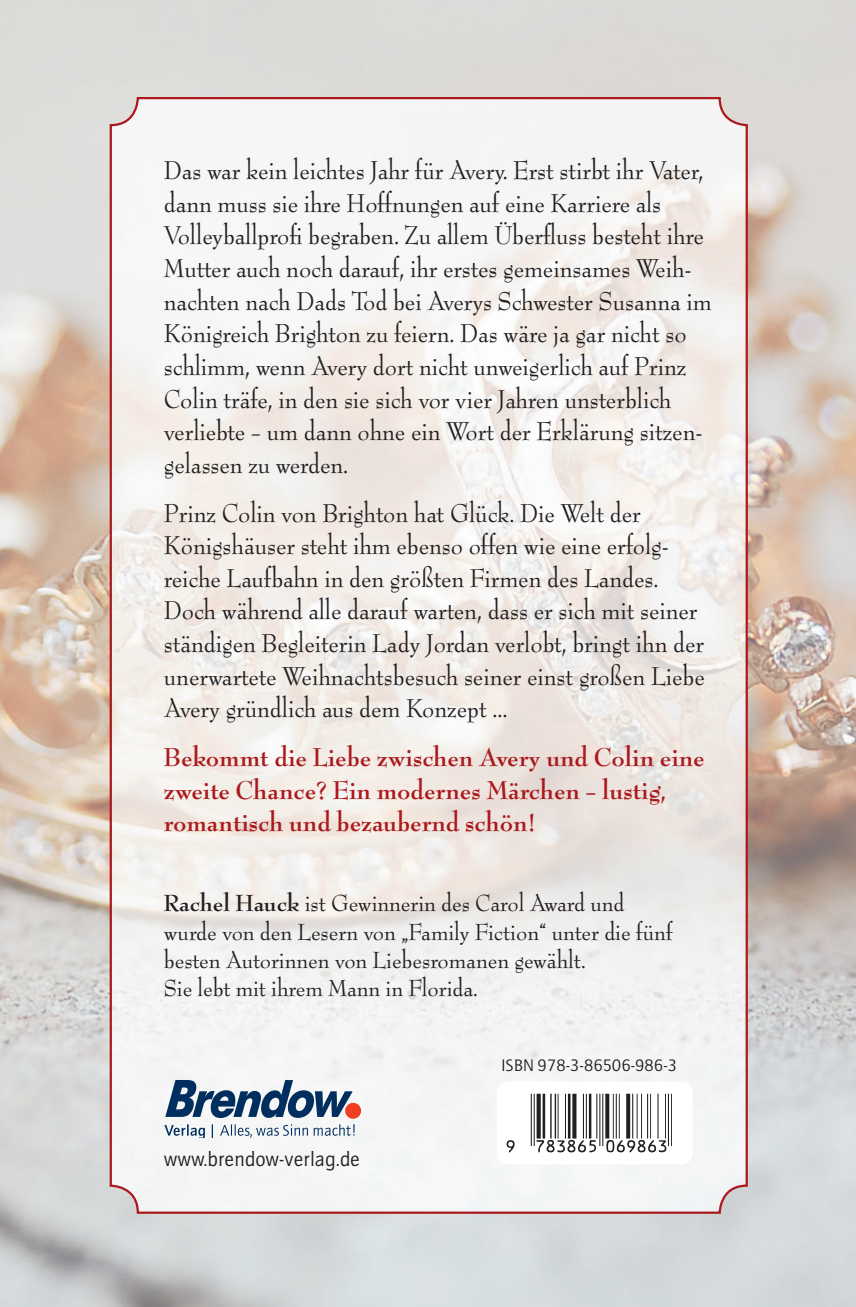
<style>
.page{position:relative;width:856px;height:1307px;background:#fff}
.page>*{position:absolute;margin:0;border:0;box-sizing:border-box;transform-origin:0 0}
.t1{font:100 117.23px "UPC Half";color:#231f20}
.t2{font:27.45px/32.6px "Bernhard Modern SB";color:#231f20;scale:.94 1}
.t3{font:700 27.45px/32.6px "Bernhard Modern SB";color:#ab191d;scale:.94 1}
.t4{font:24.75px/28.1px "Bernhard Modern SB";color:#231f20;scale:.96 1}
.t5{font:20.47px "AT Quay Sans";color:#231f20}
.t6{font:16.65px "AT Quay Sans";color:#231f20}
.s1{font-weight:700}
</style>
<div class="page">
<div style="left:376px;top:0;width:479px;height:183px;background:#dbd9d6"></div>
<img style="left:0;top:0;width:200px;height:545px">
<img style="left:747px;top:183px;width:108px;height:626px">
<img style="left:0;top:545px;width:110px;height:626px">
<img style="left:27px;top:730px;width:83px;height:576px">
<img style="left:680px;top:809px;width:175px;height:497px">
<img style="left:106px;top:1189px;width:477px;height:117px">
<div style="left:583px;top:1213px;width:97px;height:93px;background:#d2d8da"></div>
<img style="left:0;top:1171px;width:49px;height:135px">
<img style="left:111px;top:98px;width:635px;height:631px">
<img style="left:664px;top:627px;width:82px;height:585px">
<img style="left:111px;top:729px;width:611px;height:483px">
<div style="left:497px;top:1081px;width:195px;height:83px;background:#fff;border-radius:12px"></div>
<div style="left:345px;top:1102px;width:16px;height:16px;background:#ef3e22;border-radius:50%"></div>
<svg style="left:165px;top:1079px;width:187px;height:38px"></svg>
<svg style="left:164px;top:1124px;width:190px;height:13px"></svg>
<p class="t2" style="left:164px;top:156px;width:584px">Das war kein leichtes Jahr für Avery. Erst stirbt ihr Vater, dann muss sie ihre Hoffnungen auf eine Karriere als Volleyballprofi begraben. Zu allem Überfluss besteht ihre Mutter auch noch darauf, ihr erstes gemeinsames Weih&shy;nachten nach Dads Tod bei Averys Schwester Susanna im Königreich Brighton zu feiern. Das wäre ja gar nicht so schlimm, wenn Avery dort nicht unweigerlich auf Prinz Colin träfe, in den sie sich vor vier Jahren unsterblich verliebte – um dann ohne ein Wort der Erklärung sitzen&shy;gelassen zu werden.</p>
<p class="t2" style="left:164px;top:498px;width:577px">Prinz Colin von Brighton hat Glück. Die Welt der Königshäuser steht ihm ebenso offen wie eine erfolg&shy;reiche Laufbahn in den größten Firmen des Landes.<br>Doch während alle darauf warten, dass er sich mit seiner ständigen Begleiterin Lady Jordan verlobt, bringt ihn der unerwartete Weihnachtsbesuch seiner einst großen Liebe Avery gründlich aus dem Konzept …</p>
<p class="t3" style="left:164px;top:742px;width:576px">Bekommt die Liebe zwischen Avery und Colin eine zweite Chance? Ein modernes Märchen – lustig, romantisch und bezaubernd schön!</p>
<p class="t4" style="left:164px;top:891px;width:531px"><span class="s1">Rachel Hauck</span> ist Gewinnerin des Carol Award und wurde von den Lesern von „Family Fiction“ unter die fünf besten Autorinnen von Liebesromanen gewählt.<br>Sie lebt mit ihrem Mann in Florida.</p>
<p class="t5" style="left:164px;top:1146px;width:198px">www.brendow-verlag.de</p>
<p class="t6" style="left:501px;top:1055px;width:177px">ISBN 978-3-86506-986-3</p>
<h1 class="t1" style="left:506px;top:1043px;width:177px">Ë|xHSNIQFy069863z</h1>
</div>
